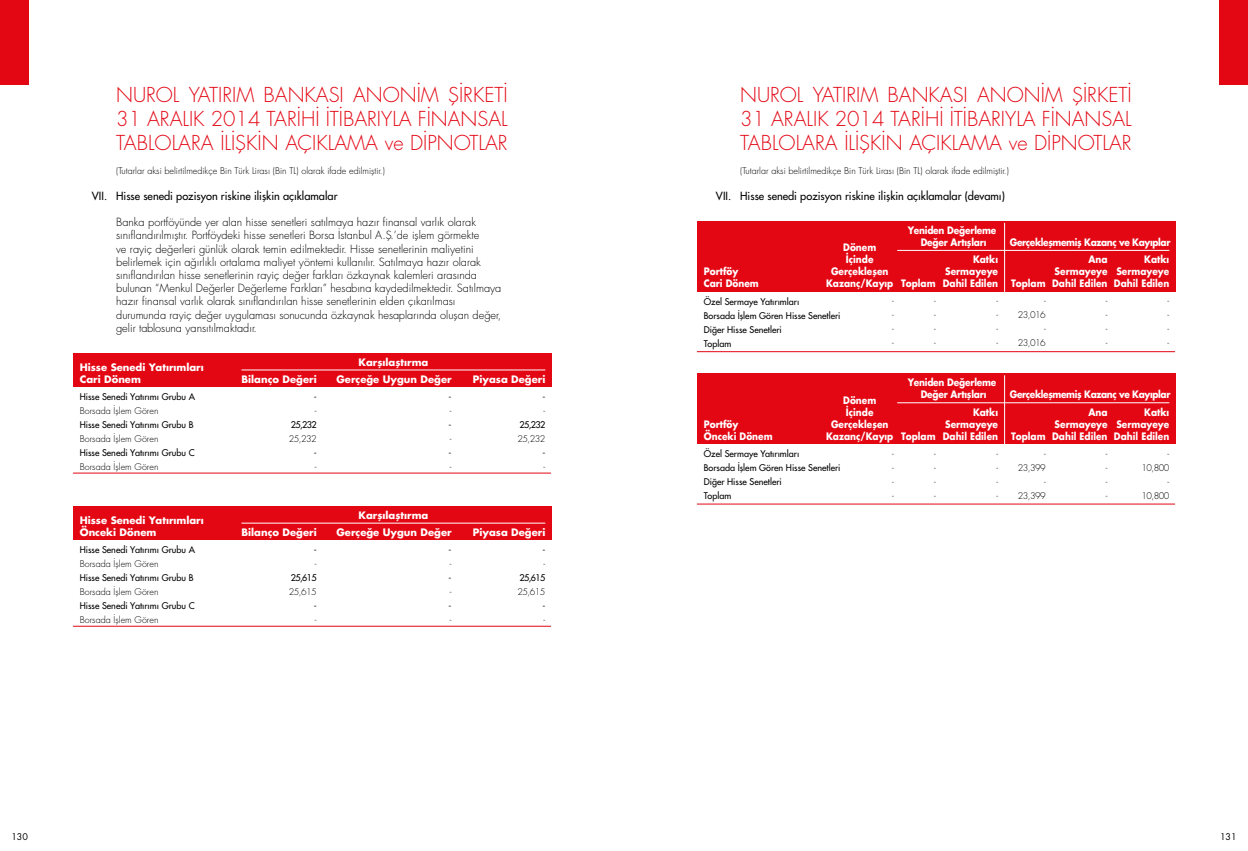
<style>
.page{position:relative;width:1248px;height:851px;background:#fff}
.page>*{position:absolute;margin:0;border:0;box-sizing:border-box;transform-origin:0 0}
.t1{font:20px/24px "Futura Light Tr";color:#e30613;text-align:justify}
.t2{font:11px/13.2px "Futura Light Tr";color:#000}
.t3{font:11px "Futura Normal Tr";color:#000}
.t4{font:10px/12px "Futura Bold Tr";color:#fff;text-align:justify;scale:.9 1}
.t5{font:10px/12px "Futura Bold Tr";color:#fff}
.t6{font:10px/12px "Futura Bold Tr";letter-spacing:-.02em;color:#fff;text-align:center;scale:.9 1}
.t7{font:10px "Futura Bold Tr";letter-spacing:-.04em;color:#fff;scale:.9 1}
.t8{font:9px/14px "Futura Normal Tr";color:#000}
.t9{font:9px/14px "Futura Light Tr";color:#000;text-align:justify}
.t10{font:9px/14px "Futura Light Tr";letter-spacing:-.06em;color:#000;text-align:right}
.t11{font:9px "Futura Book Tr";color:#000}
</style>
<div class="page">
<div style="left:1219px;top:0;width:28px;height:85px;background:#e30613"></div>
<div style="left:0;top:0;width:28px;height:85px;background:#e30613"></div>
<hr style="left:73px;top:472px;width:478px;height:1px;background:#e30613">
<div style="left:73px;top:353px;width:478px;height:34px;background:#e30613"></div>
<hr style="left:241px;top:369px;width:304px;height:1px;background:#fff">
<hr style="left:73px;top:625px;width:478px;height:1px;background:#e30613">
<div style="left:73px;top:506px;width:478px;height:34px;background:#e30613"></div>
<hr style="left:241px;top:522px;width:304px;height:1px;background:#fff">
<hr style="left:697px;top:351px;width:477px;height:1px;background:#e30613">
<hr style="left:697px;top:503px;width:477px;height:1px;background:#e30613">
<div style="left:697px;top:221px;width:477px;height:71px;background:#e30613"></div>
<hr style="left:897px;top:250px;width:272px;height:1px;background:#fff">
<hr style="left:1003px;top:223px;width:1px;height:69px;background:#fff">
<div style="left:697px;top:373px;width:477px;height:71px;background:#e30613"></div>
<hr style="left:897px;top:402px;width:272px;height:1px;background:#fff">
<hr style="left:1003px;top:375px;width:1px;height:69px;background:#fff">
<p class="t3" style="left:92px;top:188px;width:17px">VII.</p>
<h1 class="t1" style="left:116px;top:82px;width:393px">NUROL YATIRIM BANKASI ANONİM ŞİRKETİ 31 ARALIK 2014 TARİHİ İTİBARIYLA FİNANSAL TABLOLARA İLİŞKİN AÇIKLAMA ve DİPNOTLAR</h1>
<p class="t9" style="left:116px;top:163px;width:270px">(Tutarlar aksi belirtilmedikçe Bin Türk Lirası (Bin TL) olarak ifade edilmiştir.)</p>
<p class="t3" style="left:116px;top:188px;width:223px">Hisse senedi pozisyon riskine ilişkin açıklamalar</p>
<p class="t2" style="left:116px;top:216px;width:387px">Banka portföyünde yer alan hisse senetleri satılmaya hazır finansal varlık olarak sınıflandırılmıştır. Portföydeki hisse senetleri Borsa İstanbul A.Ş.’de işlem görmekte<br>ve rayiç değerleri günlük olarak temin edilmektedir. Hisse senetlerinin maliyetini belirlemek için ağırlıklı ortalama maliyet yöntemi kullanılır. Satılmaya hazır olarak sınıflandırılan hisse senetlerinin rayiç değer farkları özkaynak kalemleri arasında bulunan “Menkul Değerler Değerleme Farkları” hesabına kaydedilmektedir. Satılmaya hazır finansal varlık olarak sınıflandırılan hisse senetlerinin elden çıkarılması durumunda rayiç değer uygulaması sonucunda özkaynak hesaplarında oluşan değer, gelir tablosuna yansıtılmaktadır.</p>
<p class="t5" style="left:80px;top:360px;width:125px">Hisse Senedi Yatırımları<br>Cari Dönem</p>
<p class="t8" style="left:80px;top:389px;width:117px">Hisse Senedi Yatırımı Grubu A</p>
<p class="t9" style="left:80px;top:403px;width:80px">Borsada İşlem Gören</p>
<p class="t8" style="left:80px;top:417px;width:115px">Hisse Senedi Yatırımı Grubu B</p>
<p class="t9" style="left:80px;top:431px;width:80px">Borsada İşlem Gören</p>
<p class="t8" style="left:80px;top:445px;width:116px">Hisse Senedi Yatırımı Grubu C</p>
<p class="t9" style="left:80px;top:459px;width:80px">Borsada İşlem Gören</p>
<p class="t5" style="left:80px;top:513px;width:125px">Hisse Senedi Yatırımları<br>Önceki Dönem</p>
<p class="t8" style="left:80px;top:542px;width:117px">Hisse Senedi Yatırımı Grubu A</p>
<p class="t9" style="left:80px;top:556px;width:80px">Borsada İşlem Gören</p>
<p class="t8" style="left:80px;top:570px;width:115px">Hisse Senedi Yatırımı Grubu B</p>
<p class="t9" style="left:80px;top:584px;width:80px">Borsada İşlem Gören</p>
<p class="t8" style="left:80px;top:598px;width:116px">Hisse Senedi Yatırımı Grubu C</p>
<p class="t9" style="left:80px;top:612px;width:80px">Borsada İşlem Gören</p>
<p class="t5" style="left:358px;top:355px;width:71px">Karşılaştırma</p>
<p class="t5" style="left:241px;top:372px;width:77px">Bilanço Değeri</p>
<p class="t5" style="left:336px;top:372px;width:117px">Gerçeğe Uygun Değer</p>
<p class="t8" style="left:314px;top:389px;width:4px">-</p>
<p class="t9" style="left:315px;top:403px;width:3px">-</p>
<p class="t8" style="left:291px;top:417px;width:27px">25,232</p>
<p class="t9" style="left:289px;top:431px;width:29px">25,232</p>
<p class="t8" style="left:314px;top:445px;width:4px">-</p>
<p class="t9" style="left:315px;top:459px;width:3px">-</p>
<p class="t5" style="left:358px;top:508px;width:71px">Karşılaştırma</p>
<p class="t8" style="left:448px;top:389px;width:4px">-</p>
<p class="t9" style="left:450px;top:403px;width:3px">-</p>
<p class="t8" style="left:448px;top:417px;width:4px">-</p>
<p class="t9" style="left:450px;top:431px;width:3px">-</p>
<p class="t8" style="left:448px;top:445px;width:4px">-</p>
<p class="t9" style="left:450px;top:459px;width:3px">-</p>
<p class="t5" style="left:241px;top:525px;width:77px">Bilanço Değeri</p>
<p class="t5" style="left:336px;top:525px;width:117px">Gerçeğe Uygun Değer</p>
<p class="t8" style="left:314px;top:542px;width:4px">-</p>
<p class="t9" style="left:315px;top:556px;width:3px">-</p>
<p class="t8" style="left:291px;top:570px;width:27px">25,615</p>
<p class="t9" style="left:289px;top:584px;width:29px">25,615</p>
<p class="t8" style="left:314px;top:598px;width:4px">-</p>
<p class="t9" style="left:315px;top:612px;width:3px">-</p>
<p class="t8" style="left:448px;top:542px;width:4px">-</p>
<p class="t9" style="left:450px;top:556px;width:3px">-</p>
<p class="t8" style="left:448px;top:570px;width:4px">-</p>
<p class="t9" style="left:450px;top:584px;width:3px">-</p>
<p class="t8" style="left:448px;top:598px;width:4px">-</p>
<p class="t9" style="left:450px;top:612px;width:3px">-</p>
<p class="t5" style="left:473px;top:372px;width:74px">Piyasa Değeri</p>
<p class="t8" style="left:542px;top:389px;width:4px">-</p>
<p class="t9" style="left:543px;top:403px;width:3px">-</p>
<p class="t8" style="left:519px;top:417px;width:27px">25,232</p>
<p class="t9" style="left:517px;top:431px;width:29px">25,232</p>
<p class="t8" style="left:542px;top:445px;width:4px">-</p>
<p class="t9" style="left:543px;top:459px;width:3px">-</p>
<p class="t5" style="left:473px;top:525px;width:74px">Piyasa Değeri</p>
<p class="t8" style="left:542px;top:542px;width:4px">-</p>
<p class="t9" style="left:543px;top:556px;width:3px">-</p>
<p class="t8" style="left:519px;top:570px;width:27px">25,615</p>
<p class="t9" style="left:517px;top:584px;width:29px">25,615</p>
<p class="t8" style="left:542px;top:598px;width:4px">-</p>
<p class="t9" style="left:543px;top:612px;width:3px">-</p>
<h1 class="t1" style="left:740px;top:82px;width:393px">NUROL YATIRIM BANKASI ANONİM ŞİRKETİ 31 ARALIK 2014 TARİHİ İTİBARIYLA FİNANSAL TABLOLARA İLİŞKİN AÇIKLAMA ve DİPNOTLAR</h1>
<p class="t9" style="left:740px;top:163px;width:270px">(Tutarlar aksi belirtilmedikçe Bin Türk Lirası (Bin TL) olarak ifade edilmiştir.)</p>
<p class="t3" style="left:716px;top:188px;width:290px">VII. Hisse senedi pozisyon riskine ilişkin açıklamalar (devamı)</p>
<p class="t4" style="left:703px;top:265px;width:63px">Portföy<br>Cari Dönem</p>
<p class="t6" style="left:907px;top:223px;width:100px">Yeniden Değerleme<br>Değer Artışları</p>
<p class="t7" style="left:1009px;top:235px;width:180px">Gerçekleşmemiş Kazanç ve Kayıplar</p>
<p class="t4" style="left:826px;top:241px;width:76px;text-align:center">Dönem<br>İçinde<br>Gerçekleşen<br>Kazanç/Kayıp</p>
<p class="t4" style="left:942px;top:253px;width:63px;text-indent:30px">Katkı Sermayeye Dahil Edilen</p>
<p class="t4" style="left:1052px;top:253px;width:63px;text-indent:36px">Ana Sermayeye Dahil Edilen</p>
<p class="t4" style="left:1113px;top:253px;width:63px;text-indent:30px">Katkı Sermayeye Dahil Edilen</p>
<p class="t4" style="left:900px;top:277px;width:40px">Toplam</p>
<p class="t4" style="left:1010px;top:277px;width:40px">Toplam</p>
<p class="t8" style="left:703px;top:294px;width:138px">Özel Sermaye Yatırımları<br>Borsada İşlem Gören Hisse Senetleri<br>Diğer Hisse Senetleri<br>Toplam</p>
<p class="t9" style="left:892px;top:294px;width:3px">- - - -</p>
<p class="t9" style="left:933px;top:294px;width:3px">- - - -</p>
<p class="t9" style="left:996px;top:294px;width:3px">- - - -</p>
<p class="t10" style="left:1017px;top:294px;width:29px">-<br>23,016 -<br>23,016</p>
<p class="t9" style="left:1105px;top:294px;width:3px">- - - -</p>
<p class="t9" style="left:1167px;top:294px;width:3px">- - - -</p>
<p class="t4" style="left:703px;top:418px;width:78px">Portföy<br>Önceki Dönem</p>
<p class="t6" style="left:907px;top:376px;width:100px">Yeniden Değerleme<br>Değer Artışları</p>
<p class="t7" style="left:1009px;top:387px;width:180px">Gerçekleşmemiş Kazanç ve Kayıplar</p>
<p class="t4" style="left:826px;top:394px;width:76px;text-align:center">Dönem<br>İçinde<br>Gerçekleşen<br>Kazanç/Kayıp</p>
<p class="t4" style="left:942px;top:406px;width:63px;text-indent:30px">Katkı Sermayeye Dahil Edilen</p>
<p class="t4" style="left:1052px;top:406px;width:63px;text-indent:36px">Ana Sermayeye Dahil Edilen</p>
<p class="t4" style="left:1113px;top:406px;width:63px;text-indent:30px">Katkı Sermayeye Dahil Edilen</p>
<p class="t4" style="left:900px;top:430px;width:40px">Toplam</p>
<p class="t4" style="left:1010px;top:430px;width:40px">Toplam</p>
<p class="t8" style="left:703px;top:446px;width:138px">Özel Sermaye Yatırımları<br>Borsada İşlem Gören Hisse Senetleri<br>Diğer Hisse Senetleri<br>Toplam</p>
<p class="t9" style="left:892px;top:446px;width:3px">- - - -</p>
<p class="t9" style="left:933px;top:446px;width:3px">- - - -</p>
<p class="t9" style="left:996px;top:446px;width:3px">- - - -</p>
<p class="t10" style="left:1017px;top:446px;width:29px">-<br>23,399 -<br>23,399</p>
<p class="t9" style="left:1105px;top:446px;width:3px">- - - -</p>
<p class="t10" style="left:1141px;top:446px;width:29px">-<br>10,800 -<br>10,800</p>
<p class="t11" style="left:11px;top:830px;width:18px">130</p>
<p class="t11" style="left:1219px;top:830px;width:18px">131</p>
</div>
